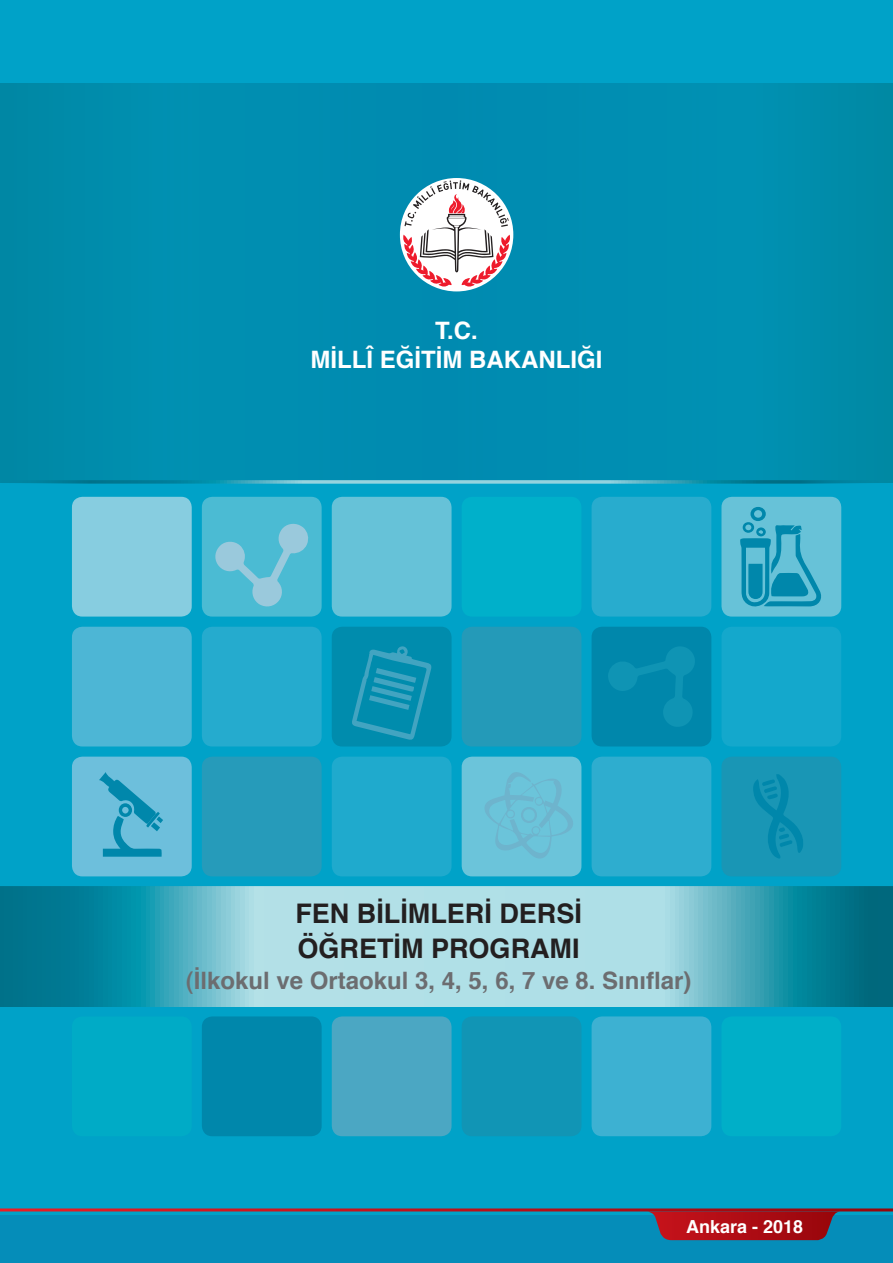
<style>
.page{position:relative;width:893px;height:1263px;background:#00a2c8}
.page>*{position:absolute;margin:0;border:0;box-sizing:border-box;transform-origin:0 0}
.t1{font:700 27px/35px "Helvetica";color:#231f20}
.t2{font:700 24px "Helvetica";color:#6c6d70}
.t3{font:700 24px/28.8px "Helvetica";color:#fff;text-align:center}
.t4{font:700 18px "Helvetica";color:#fff}
.t5{font:18px "Helvetica";color:#fff}
</style>
<div class="page">
<div style="left:0;top:84px;width:893px;height:398px;background:#008db1"></div>
<div style="left:400px;top:178px;width:113px;height:113px;background:#fff;border-radius:50%"></div>
<svg style="left:403px;top:180px;width:108px;height:107px"></svg>
<div style="left:72px;top:497px;width:120px;height:120px;background:#87cde0;border-radius:10px"></div>
<div style="left:72px;top:627px;width:120px;height:119px;background:#4db6d5;border-radius:10px"></div>
<div style="left:202px;top:757px;width:120px;height:119px;background:#269bba;border-radius:10px"></div>
<div style="left:202px;top:497px;width:120px;height:120px;background:#4bbbd3;border-radius:10px"></div>
<div style="left:202px;top:627px;width:120px;height:119px;background:#25abce;border-radius:10px"></div>
<div style="left:202px;top:1016px;width:120px;height:120px;background:#0087ab;border-radius:10px"></div>
<div style="left:72px;top:1016px;width:120px;height:120px;background:#00abc6;border-radius:10px"></div>
<div style="left:332px;top:497px;width:120px;height:120px;background:#66c2d8;border-radius:10px"></div>
<div style="left:721px;top:497px;width:120px;height:120px;background:#67c2d8;border-radius:10px"></div>
<div style="left:462px;top:757px;width:119px;height:119px;background:#6bc4da;border-radius:10px"></div>
<div style="left:332px;top:1016px;width:120px;height:120px;background:#4ba7c3;border-radius:10px"></div>
<div style="left:462px;top:497px;width:119px;height:120px;background:#00b0ca;border-radius:10px"></div>
<div style="left:462px;top:1016px;width:119px;height:120px;background:#1195b5;border-radius:10px"></div>
<div style="left:592px;top:497px;width:119px;height:120px;background:#28acce;border-radius:10px"></div>
<div style="left:592px;top:627px;width:119px;height:119px;background:#0087ab;border-radius:10px"></div>
<div style="left:462px;top:627px;width:119px;height:119px;background:#249ab8;border-radius:10px"></div>
<div style="left:592px;top:757px;width:119px;height:119px;background:#2eadcf;border-radius:10px"></div>
<div style="left:592px;top:1016px;width:119px;height:120px;background:#3db1d2;border-radius:10px"></div>
<div style="left:332px;top:627px;width:120px;height:119px;background:#008cad;border-radius:10px"></div>
<div style="left:721px;top:627px;width:120px;height:119px;background:#14a8cc;border-radius:10px"></div>
<div style="left:721px;top:757px;width:120px;height:119px;background:#1996b5;border-radius:10px"></div>
<div style="left:721px;top:1016px;width:120px;height:120px;background:#00afc8;border-radius:10px"></div>
<svg style="left:0;top:886px;width:893px;height:120px;background:#6ab8c6"></svg>
<svg style="left:0;top:481px;width:893px;height:2px;background:#43a4b8"></svg>
<div style="left:0;top:1215px;width:893px;height:48px;background:#058db9"></div>
<svg style="left:647px;top:1211px;width:195px;height:29px;background:#981d29"></svg>
<hr style="left:0;top:1208px;width:893px;height:3px;background:#fff">
<div style="left:332px;top:757px;width:120px;height:119px;background:#1faacd;border-radius:10px"></div>
<div style="left:72px;top:757px;width:120px;height:119px;background:#6dbfdc;border-radius:10px"></div>
<svg style="left:608px;top:647px;width:87px;height:80px"></svg>
<svg style="left:215px;top:523px;width:94px;height:84px"></svg>
<svg style="left:99px;top:772px;width:63px;height:85px"></svg>
<svg style="left:151px;top:822px;width:9px;height:9px"></svg>
<svg style="left:156px;top:816px;width:7px;height:7px"></svg>
<svg style="left:485px;top:772px;width:88px;height:86px"></svg>
<svg style="left:352px;top:646px;width:80px;height:94px"></svg>
<svg style="left:753px;top:774px;width:50px;height:85px"></svg>
<svg style="left:740px;top:507px;width:81px;height:100px"></svg>
<p class="t3" style="left:311px;top:316px;width:294px">T.C.<br>MİLLÎ EĞİTİM BAKANLIĞI</p>
<p class="t1" style="left:295px;top:897px;width:288px">FEN BİLİMLERİ DERSİ<br>ÖĞRETİM PROGRAMI</p>
<p class="t2" style="left:186px;top:961px;width:507px">(İlkokul ve Ortaokul 3, 4, 5, 6, 7 ve 8. Sınıflar)</p>
<p class="t5" style="left:781px;top:1204px;width:12px">1</p>
<p class="t4" style="left:686px;top:1212px;width:119px">Ankara - 2018</p>
</div>
